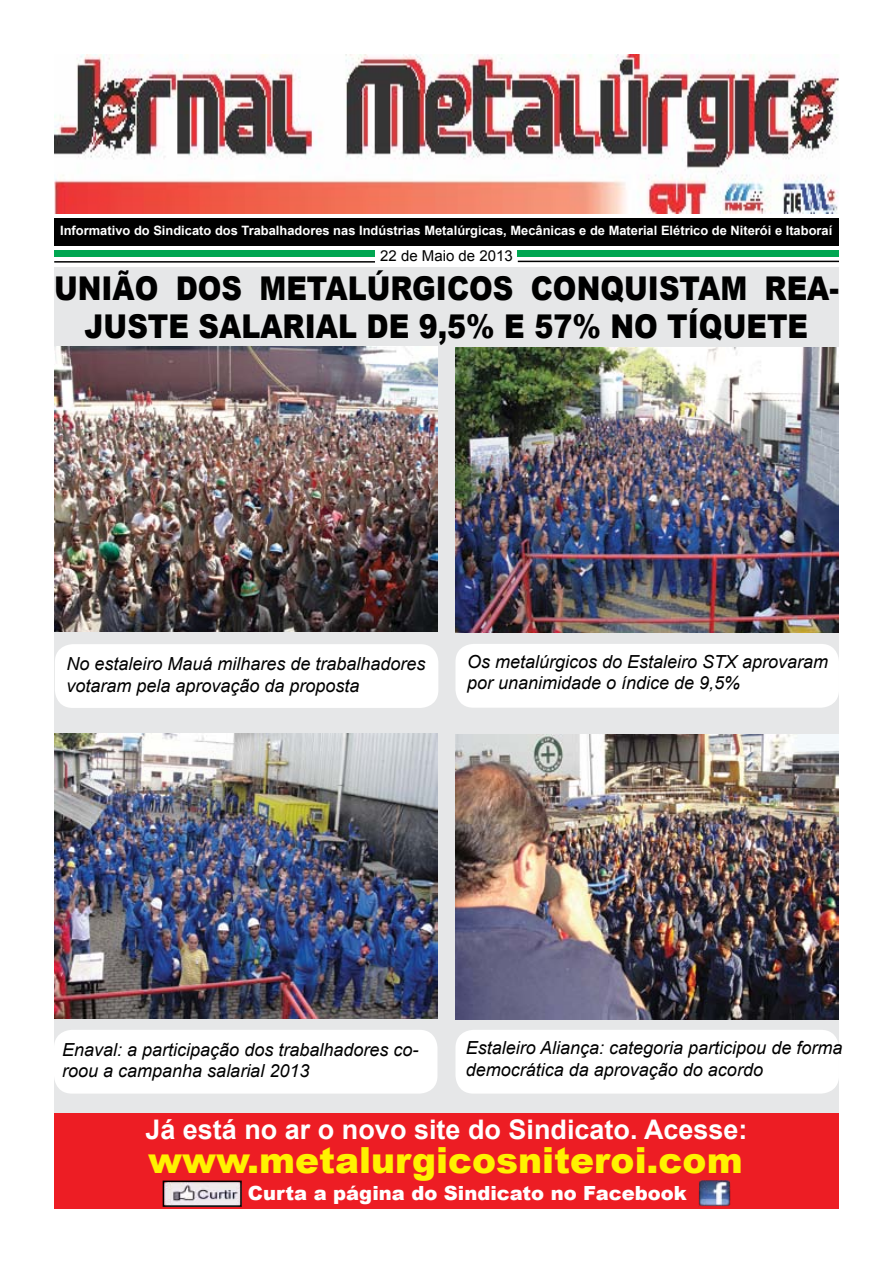
<style>
.page{position:relative;width:893px;height:1263px;background:#fff}
.page>*{position:absolute;margin:0;border:0;box-sizing:border-box;transform-origin:0 0}
.t1{font:900 36px "Arial";color:#fff200}
.t2{font:900 32.85px/37.5px "Arial";color:#000;text-align:center;scale:.87 1}
.t3{font:700 27px "Arial";color:#fff}
.t4{font:900 19.5px "Arial";color:#fff}
.t5{font:italic 18px/21.6px "Arial";color:#000}
.t6{font:15px "Arial";color:#000}
.t7{font:700 12.9px "Arial";color:#fff}
</style>
<div class="page">
<div style="left:54px;top:267px;width:785px;height:942px;background:#e6e7e8"></div>
<img style="left:54px;top:54px;width:785px;height:159px">
<div style="left:54px;top:218px;width:785px;height:28px;background:#000"></div>
<div style="left:54px;top:250px;width:321px;height:7px;background:#00a651"></div>
<div style="left:518px;top:250px;width:321px;height:7px;background:#00a651"></div>
<hr style="left:54px;top:261px;width:321px;height:2px;background:#000">
<hr style="left:518px;top:261px;width:321px;height:1px;background:#000">
<div style="left:54px;top:1113px;width:785px;height:96px;background:#ed1d24"></div>
<img style="left:698px;top:1180px;width:32px;height:27px">
<img style="left:166px;top:1183px;width:73px;height:21px">
<div style="left:163px;top:1180px;width:79px;height:27px;border:2px solid #000"></div>
<img style="left:54px;top:347px;width:383px;height:284px">
<img style="left:455px;top:348px;width:384px;height:284px">
<img style="left:54px;top:733px;width:383px;height:285px">
<img style="left:455px;top:735px;width:384px;height:284px">
<div style="left:455px;top:644px;width:384px;height:64px;background:#fff;border-radius:18px"></div>
<div style="left:55px;top:644px;width:383px;height:64px;background:#fff;border-radius:18px"></div>
<div style="left:54px;top:1030px;width:383px;height:63px;background:#fff;border-radius:18px"></div>
<div style="left:455px;top:1030px;width:384px;height:63px;background:#fff;border-radius:18px"></div>
<p class="t7" style="left:60px;top:222px;width:774px">Informativo do Sindicato dos Trabalhadores nas Indústrias Metalúrgicas, Mecânicas e de Material Elétrico de Niterói e Itaboraí</p>
<p class="t6" style="left:380px;top:246px;width:134px">22 de Maio de 2013</p>
<h2 class="t2" style="left:54px;top:268px;width:904px">UNIÃO DOS METALÚRGICOS CONQUISTAM REA-<br>JUSTE SALARIAL DE 9,5% E 57% NO TÍQUETE</h2>
<p class="t5" style="left:66px;top:653px;width:361px">No estaleiro Mauá milhares de trabalhadores votaram pela aprovação da proposta</p>
<p class="t5" style="left:467px;top:651px;width:363px">Os metalúrgicos do Estaleiro STX aprovaram por unanimidade o índice de 9,5%</p>
<p class="t5" style="left:62px;top:1039px;width:358px">Enaval: a participação dos trabalhadores co&shy;roou a campanha salarial 2013</p>
<p class="t5" style="left:466px;top:1037px;width:378px">Estaleiro Aliança: categoria participou de forma democrática da aprovação do acordo</p>
<h3 class="t3" style="left:145px;top:1111px;width:604px">Já está no ar o novo site do Sindicato. Acesse:</h3>
<h1 class="t1" style="left:148px;top:1134px;width:596px">www.metalurgicosniteroi.com</h1>
<p class="t4" style="left:248px;top:1179px;width:440px">Curta a página do Sindicato no Facebook</p>
</div>
